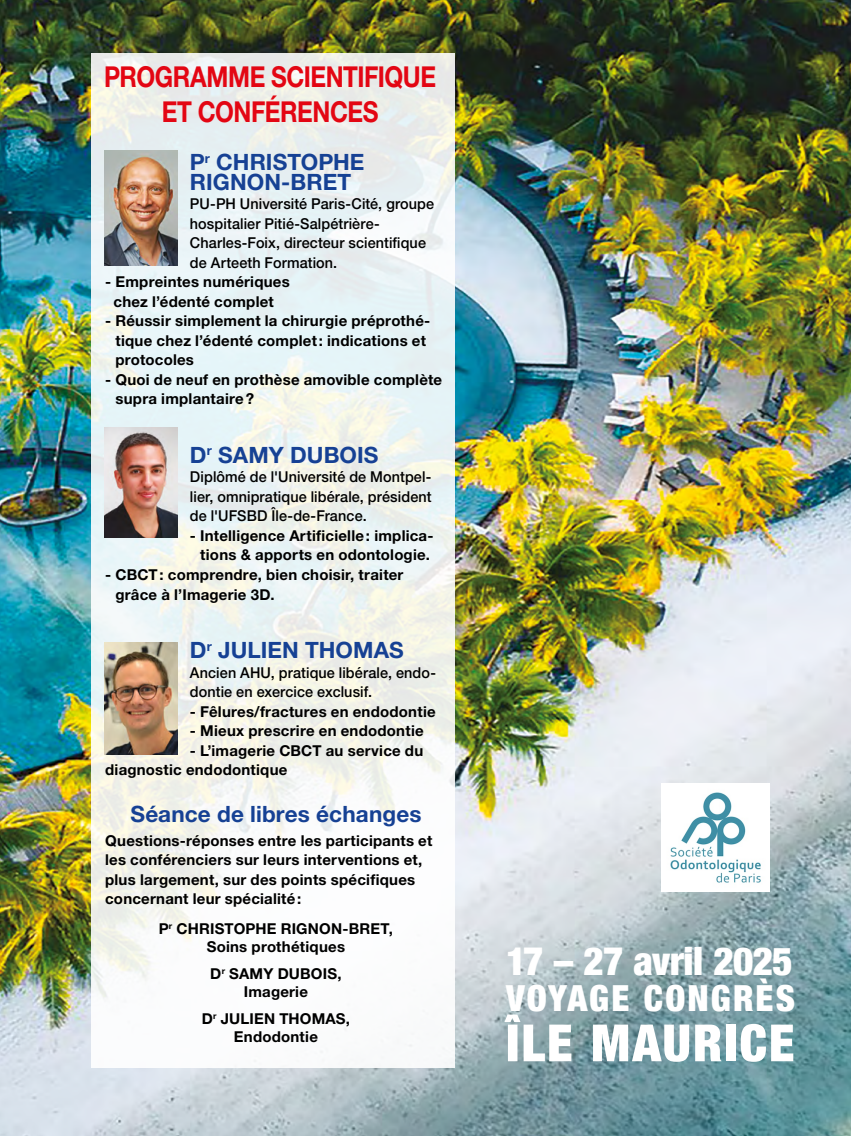
<style>
.page{position:relative;width:851px;height:1136px;background:#fff}
.page>*{position:absolute;margin:0;border:0;box-sizing:border-box;transform-origin:0 0}
.t1{font:900 condensed 51.3px "Helvetica Neue";letter-spacing:.035em;color:#fff}
.t2{font:900 condensed 39px "Helvetica Neue";letter-spacing:-.015em;color:#fff}
.t3{font:900 condensed 35.85px "Helvetica Neue";letter-spacing:.06em;color:#fff}
.t4{font:700 28.8px/34.5px "Helvetica Neue LT Std";letter-spacing:-.02em;color:#e30613;text-align:center;scale:.84 1}
.t5{font:700 22.5px/19.5px "Helvetica Neue LT Std";letter-spacing:.005em;color:#164194}
.t6{font:700 15px/19.5px "Helvetica Neue LT Std";letter-spacing:.015em;color:#000;text-align:center}
.t7{font:500 15px/19.5px "Helvetica Neue LT Std";letter-spacing:.005em;color:#000;scale:.96 1}
</style>
<div class="page">
<img style="left:0;top:0;width:850px;height:1135px">
<div style="left:91px;top:53px;width:363px;height:1014px;background:linear-gradient(to right,#eff4f1,#f1f5f3)"></div>
<img style="left:104px;top:642px;width:73px;height:112px">
<img style="left:104px;top:427px;width:73px;height:110px">
<img style="left:104px;top:151px;width:73px;height:115px">
<img style="left:661px;top:783px;width:108px;height:108px">
<h3 class="t4" style="left:104px;top:59px;width:396px">PROGRAMME SCIENTIFIQUE<br>ET CONFÉRENCES</h3>
<h3 class="t5" style="left:190px;top:152px;width:176px">P<sup>r</sup> CHRISTOPHE<br>RIGNON-BRET</h3>
<p class="t7" style="left:190px;top:194px;width:256px">PU-PH Université Paris-Cité, groupe hospitalier Pitié-Salpétrière-Charles-Foix, directeur scientifique de Arteeth Formation.</p>
<p class="t6" style="left:105px;top:272px;width:186px">- Empreintes numériques chez l’édenté complet</p>
<p class="t6" style="left:115px;top:311px;width:316px;text-align:left;text-indent:-10px">- Réussir simplement la chirurgie préprothé&shy;tique chez l’édenté complet: indications et protocoles</p>
<p class="t6" style="left:115px;top:369px;width:328px;text-align:left;text-indent:-10px">- Quoi de neuf en prothèse amovible complète supra implantaire?</p>
<h3 class="t5" style="left:190px;top:444px;width:190px">D<sup>r</sup> SAMY DUBOIS</h3>
<p class="t7" style="left:190px;top:467px;width:253px;text-align:justify">Diplômé de l'Université de Montpel&shy;lier, omnipratique libérale, président de l'UFSBD Île-de-France.</p>
<p class="t6" style="left:190px;top:525px;width:245px">- Intelligence Artificielle: implica&shy;tions &amp; apports en odontologie.</p>
<p class="t6" style="left:115px;top:564px;width:289px;text-align:left;text-indent:-10px">- CBCT: comprendre, bien choisir, traiter grâce à l’Imagerie 3D.</p>
<h3 class="t5" style="left:190px;top:639px;width:215px">D<sup>r</sup> JULIEN THOMAS</h3>
<p class="t7" style="left:190px;top:662px;width:258px">Ancien AHU, pratique libérale, endo&shy;dontie en exercice exclusif.</p>
<p class="t6" style="left:190px;top:701px;width:247px">- Fêlures/fractures en endodontie</p>
<p class="t6" style="left:190px;top:720px;width:235px">- Mieux prescrire en endodontie</p>
<p class="t6" style="left:105px;top:740px;width:319px;text-align:left;text-indent:85px">- L’imagerie CBCT au service du diagnostic endodontique</p>
<h3 class="t5" style="left:130px;top:803px;width:292px">Séance de libres échanges</h3>
<p class="t6" style="left:105px;top:830px;width:328px;text-align:left">Questions-réponses entre les participants et les conférenciers sur leurs interventions et, plus largement, sur des points spécifiques concernant leur spécialité:</p>
<p class="t6" style="left:159px;top:919px;width:235px;line-height:18px">P<sup>r</sup> CHRISTOPHE RIGNON-BRET,<br>Soins prothétiques</p>
<p class="t6" style="left:210px;top:964px;width:133px;line-height:18px">D<sup>r</sup> SAMY DUBOIS,<br>Imagerie</p>
<p class="t6" style="left:202px;top:1009px;width:150px;line-height:18px">D<sup>r</sup> JULIEN THOMAS,<br>Endodontie</p>
<h2 class="t2" style="left:506px;top:928px;width:288px">17 – 27 avril 2025</h2>
<h3 class="t3" style="left:506px;top:968px;width:290px">VOYAGE CONGRÈS</h3>
<h1 class="t1" style="left:506px;top:1000px;width:290px">ÎLE MAURICE</h1>
</div>
